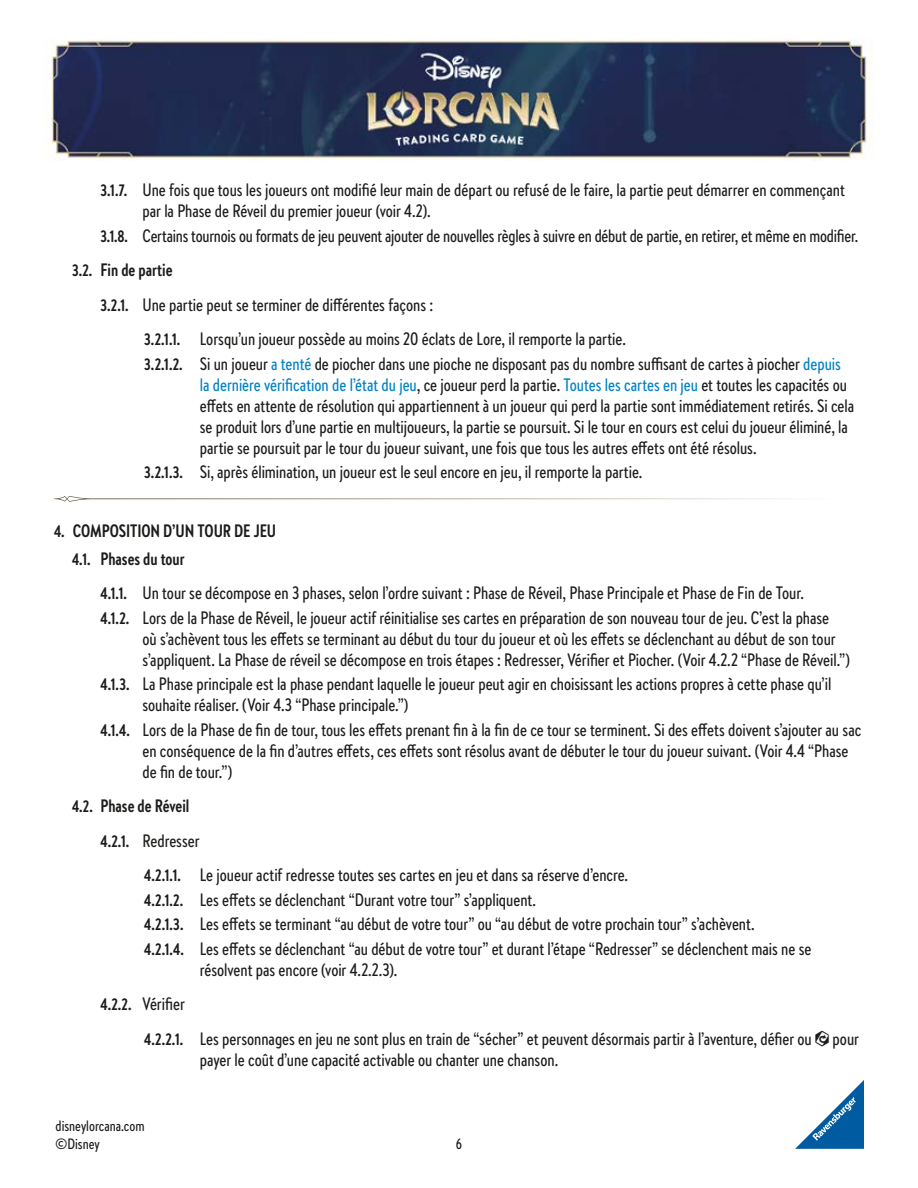
<style>
.page{position:relative;width:918px;height:1188px;background:#fff}
.page>*{position:absolute;margin:0;border:0;box-sizing:border-box;transform-origin:0 0}
.t1{font:500 18px/21px "Brandon Text Cond";color:#1d1c1a}
.t2{font:700 18px/27.8px "Brandon Text Cond";letter-spacing:-.005em;color:#1d1c1a}
.t3{font:500 15px/18px "Brandon Text Cond";color:#1d1c1a}
.s1{font-weight:700;font-size:16.5px}
.s2{font-size:16.5px}
.s3{color:#0082c6}
.s4{font-family:"Lorcana Card Glyphs";font-weight:400}
</style>
<div class="page">
<img style="left:50px;top:39px;width:823px;height:122px">
<svg style="left:795px;top:1080px;width:69px;height:69px"></svg>
<svg style="left:54px;top:496px;width:735px;height:6px"></svg>
<p class="t1" style="left:142px;top:179px;width:704px;text-indent:-42px"><span class="s1">3.1.7.</span> Une fois que tous les joueurs ont modifié leur main de départ ou refusé de le faire, la partie peut démarrer en commençant par la Phase de Réveil du premier joueur (voir 4.2).</p>
<p class="t1" style="left:100px;top:224px;width:759px"><span class="s1">3.1.8.</span> Certains tournois ou formats de jeu peuvent ajouter de nouvelles règles à suivre en début de partie, en retirer, et même en modifier.</p>
<p class="t2" style="left:72px;top:255px;width:102px"><span class="s2">3.2.</span> Fin de partie</p>
<p class="t1" style="left:100px;top:293px;width:334px"><span class="s1">3.2.1.</span> Une partie peut se terminer de différentes façons :</p>
<p class="t1" style="left:144px;top:328px;width:483px"><span class="s1">3.2.1.1.</span> Lorsqu’un joueur possède au moins 20 éclats de Lore, il remporte la partie.</p>
<p class="t1" style="left:200px;top:352px;width:656px;text-indent:-56px"><span class="s1">3.2.1.2.</span> Si un joueur <span class="s3">a tenté</span> de piocher dans une pioche ne disposant pas du nombre suffisant de cartes à piocher <span class="s3">depuis la dernière vérification de l’état du jeu</span>, ce joueur perd la partie. <span class="s3">Toutes les cartes en jeu</span> et toutes les capacités ou effets en attente de résolution qui appartiennent à un joueur qui perd la partie sont immédiatement retirés. Si cela se produit lors d’une partie en multijoueurs, la partie se poursuit. Si le tour en cours est celui du joueur éliminé, la partie se poursuit par le tour du joueur suivant, une fois que tous les autres effets ont été résolus.</p>
<p class="t1" style="left:144px;top:461px;width:500px"><span class="s1">3.2.1.3.</span> Si, après élimination, un joueur est le seul encore en jeu, il remporte la partie.</p>
<p class="t2" style="left:72px;top:516px;width:206px;text-indent:-18px"><span class="s2">4.</span> COMPOSITION D’UN TOUR DE JEU<br><span class="s2">4.1.</span> Phases du tour</p>
<p class="t1" style="left:100px;top:580px;width:730px;line-height:24.5px"><span class="s1">4.1.1.</span> Un tour se décompose en 3 phases, selon l’ordre suivant : Phase de Réveil, Phase Principale et Phase de Fin de Tour.<br><span class="s1">4.1.2.</span> Lors de la Phase de Réveil, le joueur actif réinitialise ses cartes en préparation de son nouveau tour de jeu. C’est la phase</p>
<p class="t1" style="left:142px;top:627px;width:709px">où s’achèvent tous les effets se terminant au début du tour du joueur et où les effets se déclenchant au début de son tour s’appliquent. La Phase de réveil se décompose en trois étapes : Redresser, Vérifier et Piocher. (Voir 4.2.2 “Phase de Réveil.”)</p>
<p class="t1" style="left:142px;top:673px;width:690px;text-indent:-42px"><span class="s1">4.1.3.</span> La Phase principale est la phase pendant laquelle le joueur peut agir en choisissant les actions propres à cette phase qu’il souhaite réaliser. (Voir 4.3 “Phase principale.”)</p>
<p class="t1" style="left:142px;top:718px;width:720px;text-indent:-42px"><span class="s1">4.1.4.</span> Lors de la Phase de fin de tour, tous les effets prenant fin à la fin de ce tour se terminent. Si des effets doivent s’ajouter au sac en conséquence de la fin d’autres effets, ces effets sont résolus avant de débuter le tour du joueur suivant. (Voir 4.4 “Phase de fin de tour.”)</p>
<p class="t2" style="left:72px;top:791px;width:119px"><span class="s2">4.2.</span> Phase de Réveil</p>
<p class="t1" style="left:100px;top:829px;width:101px"><span class="s1">4.2.1.</span> Redresser</p>
<p class="t1" style="left:144px;top:864px;width:485px"><span class="s1">4.2.1.1.</span> Le joueur actif redresse toutes ses cartes en jeu et dans sa réserve d’encre.</p>
<p class="t1" style="left:144px;top:887px;width:669px;line-height:24.5px"><span class="s1">4.2.1.2.</span> Les effets se déclenchant “Durant votre tour” s’appliquent.<br><span class="s1">4.2.1.3.</span> Les effets se terminant “au début de votre tour” ou “au début de votre prochain tour” s’achèvent.<br><span class="s1">4.2.1.4.</span> Les effets se déclenchant “au début de votre tour” et durant l’étape “Redresser” se déclenchent mais ne se</p>
<p class="t1" style="left:200px;top:958px;width:199px">résolvent pas encore (voir 4.2.2.3).</p>
<p class="t1" style="left:144px;top:986px;width:716px;line-height:34.5px;text-indent:-44px"><span class="s1">4.2.2.</span> Vérifier<br><span class="s1">4.2.2.1.</span> Les personnages en jeu ne sont plus en train de “sécher” et peuvent désormais partir à l’aventure, défier ou <span class="s4">{E}</span> pour</p>
<p class="t1" style="left:200px;top:1048px;width:360px">payer le coût d’une capacité activable ou chanter une chanson.</p>
<p class="t3" style="left:56px;top:1116px;width:90px">disneylorcana.com ©Disney</p>
<p class="t3" style="left:456px;top:1134px;width:8px">6</p>
</div>
